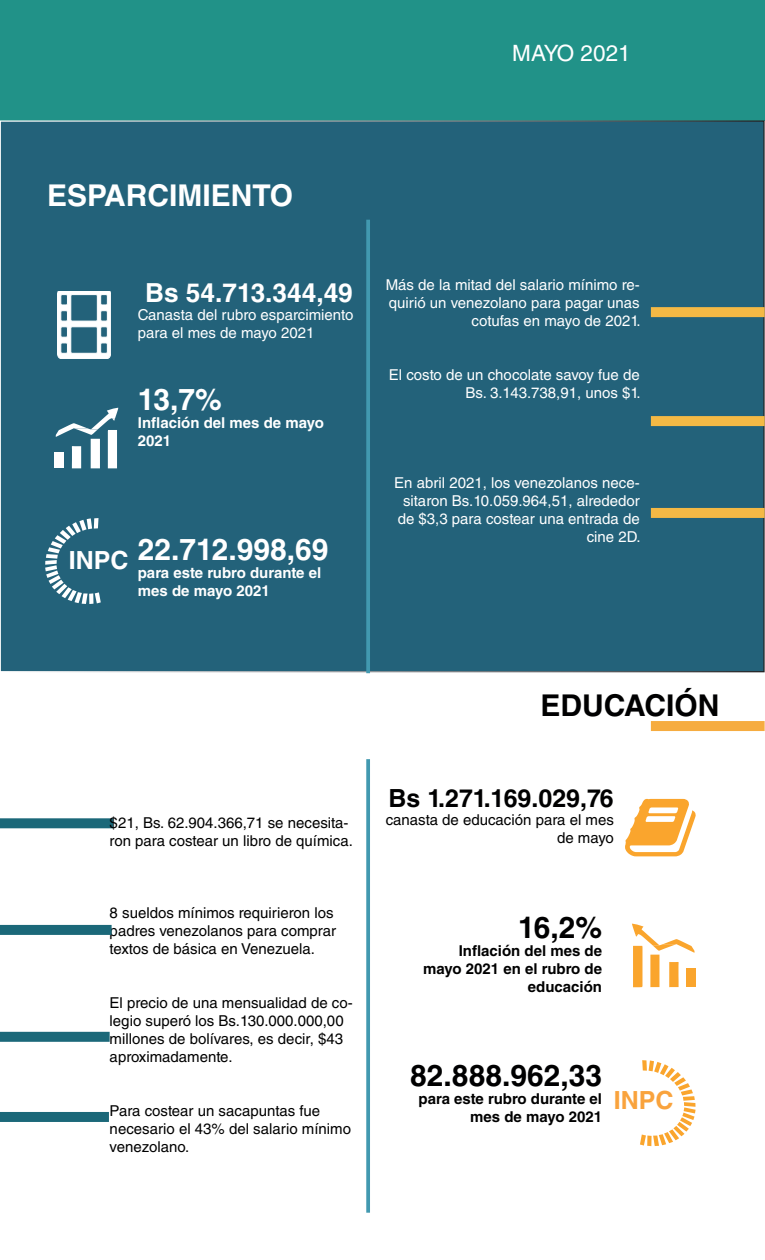
<style>
.page{position:relative;width:765px;height:1260px;background:#fff}
.page>*{position:absolute;margin:0;border:0;box-sizing:border-box;transform-origin:0 0}
.t1{font:700 30px "Helvetica LT Std";color:#fff}
.t2{font:700 30px "Helvetica LT Std";color:#000001}
.t3{font:700 26.25px "Helvetica LT Std";color:#fff}
.t4{font:700 25px "Helvetica LT Std";color:#000001}
.t5{font:700 25px "Helvetica LT Std";color:#fff}
.t6{font:700 25px "Helvetica LT Std";color:#f9a33d}
.t7{font:22.5px "Helvetica LT Std";color:#fff}
.t8{font:15px/18px "Helvetica LT Std";color:#000001}
.t9{font:15px/18px "Helvetica LT Std";color:#fff;text-align:right}
.t10{font:700 15px/18px "Helvetica LT Std";color:#000001;text-align:right}
.t11{font:700 15px/18px "Helvetica LT Std";color:#fff}
</style>
<div class="page">
<div style="left:0;top:0;width:765px;height:120px;background:#219288"></div>
<div style="left:0;top:121px;width:764px;height:551px;background:#23627a"></div>
<svg style="left:366px;top:220px;width:4px;height:453px;background:#3f95ac"></svg>
<svg style="left:56px;top:408px;width:62px;height:60px"></svg>
<div style="left:55px;top:453px;width:9px;height:15px;background:#fff"></div>
<div style="left:651px;top:416px;width:114px;height:10px;background:#f4b945"></div>
<div style="left:651px;top:307px;width:114px;height:10px;background:#f4b945"></div>
<div style="left:0;top:818px;width:113px;height:10px;background:#1b6879"></div>
<div style="left:0;top:925px;width:112px;height:10px;background:#1b6879"></div>
<div style="left:0;top:1112px;width:109px;height:10px;background:#1b6879"></div>
<div style="left:651px;top:721px;width:114px;height:10px;background:#f6ac40"></div>
<svg style="left:366px;top:759px;width:4px;height:454px;background:#4e9fb5"></svg>
<svg style="left:45px;top:518px;width:56px;height:86px"></svg>
<svg style="left:640px;top:1060px;width:56px;height:86px"></svg>
<svg style="left:632px;top:924px;width:63px;height:63px"></svg>
<div style="left:686px;top:968px;width:10px;height:19px;background:#faa52d"></div>
<svg style="left:625px;top:799px;width:71px;height:57px"></svg>
<svg style="left:57px;top:292px;width:54px;height:67px"></svg>
<div style="left:651px;top:508px;width:114px;height:10px;background:#f4b945"></div>
<div style="left:0;top:1032px;width:110px;height:10px;background:#1b6879"></div>
<p class="t7" style="left:512px;top:40px;width:120px">MAYO 2021</p>
<p class="t1" style="left:47px;top:177px;width:247px">ESPARCIMIENTO</p>
<p class="t3" style="left:145px;top:277px;width:209px">Bs 54.713.344,49</p>
<p class="t9" style="left:138px;top:306px;width:217px;text-align:left">Canasta del rubro esparcimiento para el mes de mayo 2021</p>
<p class="t1" style="left:138px;top:382px;width:85px">13,7%</p>
<p class="t11" style="left:138px;top:414px;width:188px">Inflación del mes de mayo<br>2021</p>
<p class="t5" style="left:69px;top:545px;width:61px">INPC</p>
<p class="t1" style="left:138px;top:531px;width:192px">22.712.998,69</p>
<p class="t11" style="left:138px;top:564px;width:185px">para este rubro durante el mes de mayo 2021</p>
<p class="t9" style="left:386px;top:275px;width:256px">Más de la mitad del salario mínimo re&shy;quirió un venezolano para pagar unas cotufas en mayo de 2021.</p>
<p class="t9" style="left:389px;top:365px;width:253px">El costo de un chocolate savoy fue de<br>Bs. 3.143.738,91, unos $1.</p>
<p class="t9" style="left:394px;top:473px;width:248px">En abril 2021, los venezolanos nece&shy;sitaron Bs.10.059.964,51, alrededor de $3,3 para costear una entrada de cine 2D.</p>
<p class="t8" style="left:110px;top:813px;width:245px">$21, Bs. 62.904.366,71 se necesita&shy;ron para costear un libro de química.</p>
<p class="t8" style="left:110px;top:903px;width:228px">8 sueldos mínimos requirieron los padres venezolanos para comprar textos de básica en Venezuela.</p>
<p class="t8" style="left:110px;top:993px;width:245px">El precio de una mensualidad de co&shy;legio superó los Bs.130.000.000,00 millones de bolívares, es decir, $43 aproximadamente.</p>
<p class="t8" style="left:110px;top:1101px;width:243px">Para costear un sacapuntas fue necesario el 43% del salario mínimo venezolano.</p>
<p class="t2" style="left:540px;top:687px;width:181px">EDUCACIÓN</p>
<p class="t4" style="left:389px;top:783px;width:227px">Bs 1.271.169.029,76</p>
<p class="t8" style="left:386px;top:811px;width:230px;text-align:right">canasta de educación para el mes de mayo</p>
<p class="t2" style="left:518px;top:909px;width:86px">16,2%</p>
<p class="t10" style="left:459px;top:941px;width:145px">Inflación del mes de</p>
<p class="t10" style="left:423px;top:959px;width:180px">mayo 2021 en el rubro de</p>
<p class="t10" style="left:528px;top:977px;width:76px">educación</p>
<p class="t2" style="left:410px;top:1057px;width:193px">82.888.962,33</p>
<p class="t10" style="left:419px;top:1089px;width:185px">para este rubro durante el mes de mayo 2021</p>
<p class="t6" style="left:614px;top:1085px;width:61px">INPC</p>
</div>
